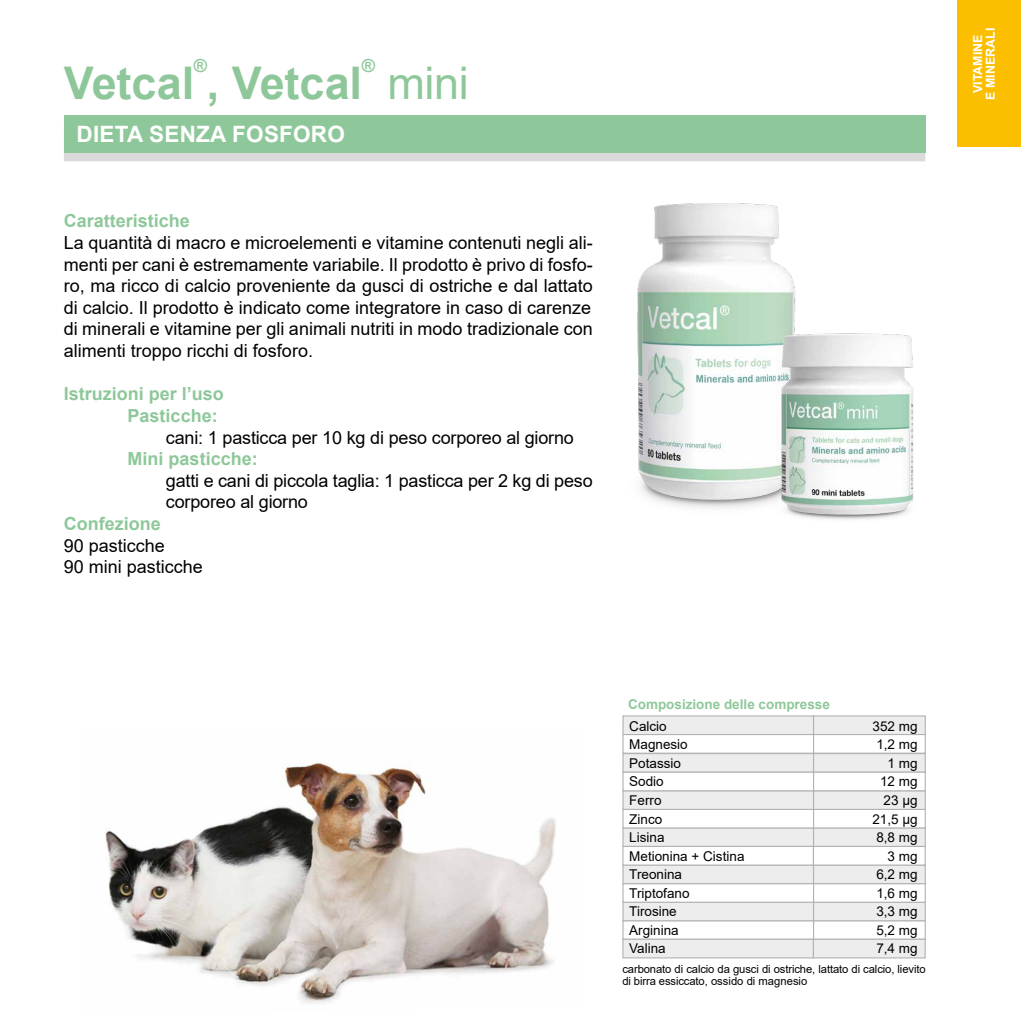
<style>
.page{position:relative;width:1021px;height:1021px;background:#fff}
.page>*{position:absolute;margin:0;border:0;box-sizing:border-box;transform-origin:0 0}
.t1{font:700 45px "Arial";letter-spacing:-.005em;color:#8ec89a}
.t2{font:45px "Arial";color:#8ec89a}
.t3{font:700 22.5px "Arial";letter-spacing:.01em;color:#fff}
.t4{font:18px/21.6px "Arial";letter-spacing:-.01em;color:#000}
.t5{font:700 18px/21.6px "Arial";color:#8ec89a}
.t6{font:13.5px/18.4px "Arial";color:#000}
.t7{font:700 13.5px "Arial";color:#8ec89a}
.t8{font:700 12.38px/12.4px "Arial";color:#fff;text-align:center}
.t9{font:11.25px/11.2px "Arial";letter-spacing:-.01em;color:#000}
</style>
<div class="page">
<img style="left:606px;top:123px;width:320px;height:397px">
<img style="left:105px;top:763px;width:451px;height:240px">
<div style="left:64px;top:118px;width:861px;height:43px;background:#dadada"></div>
<div style="left:64px;top:115px;width:861px;height:37px;background:#8ec89a"></div>
<div style="left:957px;top:0;width:63px;height:147px;background:#fcbf00"></div>
<div style="left:622px;top:920px;width:192px;height:19px;background:#fff;border:1px solid #b3b2b2"></div>
<div style="left:813px;top:920px;width:112px;height:19px;background:#fff;border:1px solid #b3b2b2"></div>
<div style="left:622px;top:901px;width:192px;height:20px;background:#ededed;border:1px solid #b3b2b2"></div>
<div style="left:813px;top:901px;width:112px;height:20px;background:#ededed;border:1px solid #b3b2b2"></div>
<div style="left:622px;top:883px;width:192px;height:19px;background:#fff;border:1px solid #b3b2b2"></div>
<div style="left:813px;top:883px;width:112px;height:19px;background:#fff;border:1px solid #b3b2b2"></div>
<div style="left:622px;top:864px;width:192px;height:20px;background:#ededed;border:1px solid #b3b2b2"></div>
<div style="left:813px;top:864px;width:112px;height:20px;background:#ededed;border:1px solid #b3b2b2"></div>
<div style="left:622px;top:827px;width:192px;height:20px;background:#ededed;border:1px solid #b3b2b2"></div>
<div style="left:813px;top:827px;width:112px;height:20px;background:#ededed;border:1px solid #b3b2b2"></div>
<div style="left:622px;top:808px;width:192px;height:20px;background:#fff;border:1px solid #b3b2b2"></div>
<div style="left:813px;top:808px;width:112px;height:20px;background:#fff;border:1px solid #b3b2b2"></div>
<div style="left:622px;top:790px;width:192px;height:20px;background:#ededed;border:1px solid #b3b2b2"></div>
<div style="left:813px;top:790px;width:112px;height:20px;background:#ededed;border:1px solid #b3b2b2"></div>
<div style="left:622px;top:715px;width:192px;height:20px;background:#ededed;border:1px solid #b3b2b2"></div>
<div style="left:622px;top:753px;width:192px;height:19px;background:#ededed;border:1px solid #b3b2b2"></div>
<div style="left:813px;top:715px;width:112px;height:20px;background:#ededed;border:1px solid #b3b2b2"></div>
<div style="left:813px;top:753px;width:112px;height:19px;background:#ededed;border:1px solid #b3b2b2"></div>
<div style="left:622px;top:938px;width:192px;height:20px;background:#ededed;border:1px solid #b3b2b2"></div>
<div style="left:812px;top:938px;width:113px;height:20px;background:#ededed;border:1px solid #b3b2b2"></div>
<div style="left:622px;top:845px;width:192px;height:20px;background:#fff;border:1px solid #b3b2b2"></div>
<div style="left:812px;top:845px;width:113px;height:20px;background:#fff;border:1px solid #b3b2b2"></div>
<div style="left:622px;top:734px;width:192px;height:19px;background:#fff;border:1px solid #b3b2b2"></div>
<div style="left:622px;top:771px;width:192px;height:20px;background:#fff;border:1px solid #b3b2b2"></div>
<div style="left:813px;top:734px;width:112px;height:19px;background:#fff;border:1px solid #b3b2b2"></div>
<div style="left:813px;top:771px;width:112px;height:20px;background:#fff;border:1px solid #b3b2b2"></div>
<p class="t5" style="left:194px;top:55px;width:15px">®</p>
<p class="t5" style="left:362px;top:55px;width:15px">®</p>
<h1 class="t1" style="left:64px;top:51px;width:300px">Vetcal , Vetcal</h1>
<p class="t3" style="left:77px;top:118px;width:270px">DIETA SENZA FOSFORO</p>
<h1 class="t2" style="left:387px;top:52px;width:83px">mini</h1>
<p class="t5" style="left:64px;top:210px;width:128px">Caratteristiche</p>
<p class="t4" style="left:64px;top:232px;width:530px;text-align:justify">La quantità di macro e microelementi e vitamine contenuti negli ali&shy;menti per cani è estremamente variabile. Il prodotto è privo di fosfo&shy;ro, ma ricco di calcio proveniente da gusci di ostriche e dal lattato di calcio. Il prodotto è indicato come integratore in caso di carenze di minerali e vitamine per gli animali nutriti in modo tradizionale con alimenti troppo ricchi di fosforo.</p>
<p class="t5" style="left:128px;top:383px;width:98px;text-indent:-64px">Istruzioni per l’uso<br>Pasticche:</p>
<p class="t4" style="left:166px;top:426px;width:409px">cani: 1 pasticca per 10 kg di peso corporeo al giorno</p>
<p class="t5" style="left:128px;top:448px;width:132px">Mini pasticche:</p>
<p class="t4" style="left:166px;top:469px;width:428px">gatti e cani di piccola taglia: 1 pasticca per 2 kg di peso corporeo al giorno</p>
<p class="t5" style="left:64px;top:513px;width:99px">Confezione</p>
<p class="t4" style="left:64px;top:534px;width:141px">90 pasticche<br>90 mini pasticche</p>
<p class="t8" style="left:971px;top:100px;width:73px;rotate:-90deg">VITAMINE<br>E MINERALI</p>
<p class="t7" style="left:628px;top:694px;width:203px">Composizione delle compresse</p>
<p class="t6" style="left:629px;top:716px;width:117px">Calcio<br>Magnesio<br>Potassio<br>Sodio<br>Ferro<br>Zinco<br>Lisina<br>Metionina + Cistina<br>Treonina<br>Triptofano<br>Tirosine<br>Arginina<br>Valina</p>
<p class="t6" style="left:872px;top:716px;width:47px;text-align:right">352 mg<br>1,2 mg<br>1 mg<br>12 mg<br>23 μg<br>21,5 μg<br>8,8 mg<br>3 mg<br>6,2 mg<br>1,6 mg<br>3,3 mg<br>5,2 mg<br>7,4 mg</p>
<p class="t9" style="left:622px;top:963px;width:305px">carbonato di calcio da gusci di ostriche, lattato di calcio, lievito di birra essiccato, ossido di magnesio</p>
</div>
